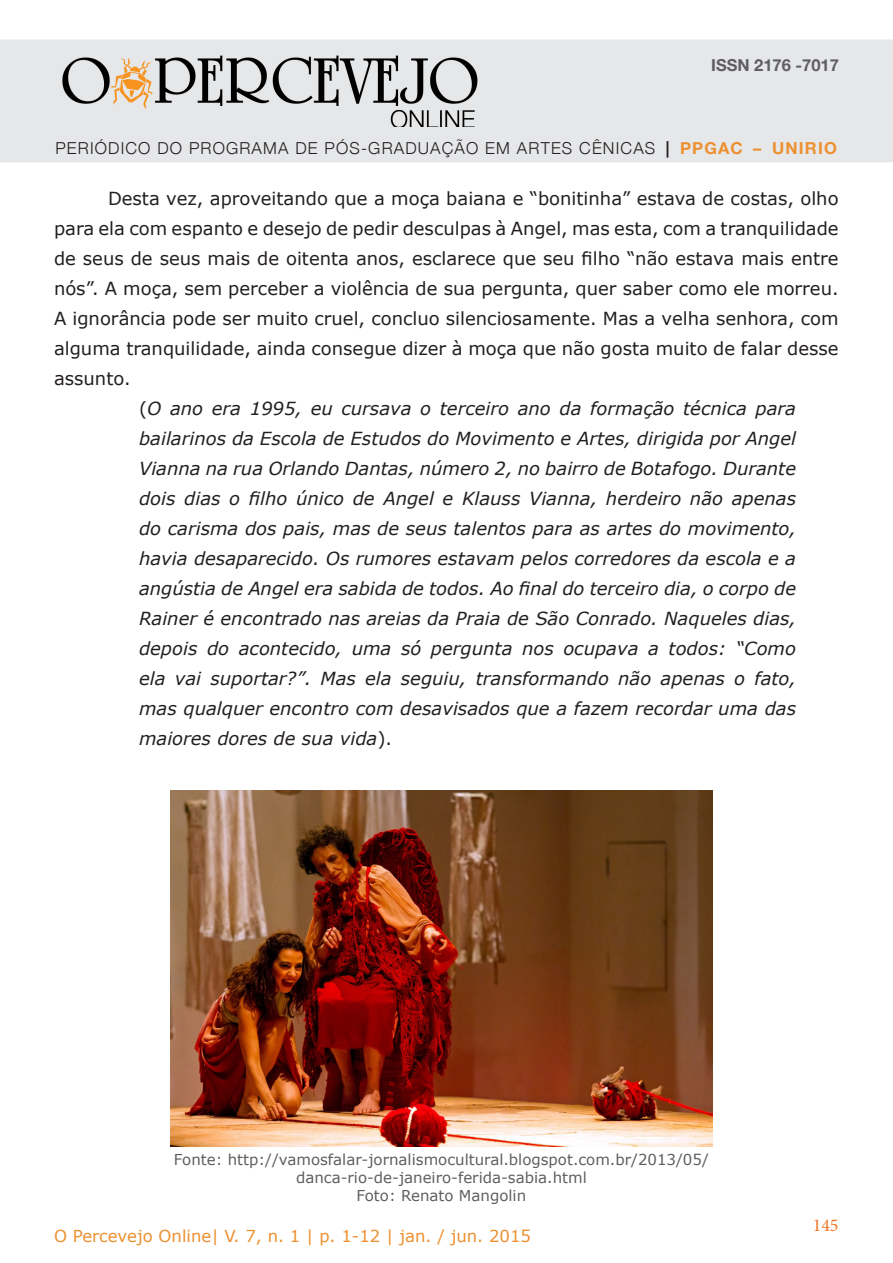
<style>
.page{position:relative;width:893px;height:1263px;background:#fff}
.page>*{position:absolute;margin:0;border:0;box-sizing:border-box;transform-origin:0 0}
.t1{font:italic 18px/30px "Verdana";color:#231f20;text-align:justify}
.t2{font:18px/30px "Verdana";color:#231f20;text-align:justify}
.t3{font:18px "Minion Pro";color:#f47521}
.t4{font:300 16.5px "Helvetica Neue";letter-spacing:.07em;color:#231f20}
.t5{font:16.5px "Verdana";color:#ed9030}
.t6{font:700 16.5px "Helvetica Neue";color:#5f5f62}
.t7{font:15px/18px "Verdana";color:#5f5f62;text-align:center}
.s1{font-weight:700}
.s2{font-weight:700;color:#ed9030}
.s3{font-style:normal}
</style>
<div class="page">
<div style="left:0;top:40px;width:893px;height:122px;background:#e6e7e9"></div>
<img style="left:62px;top:55px;width:416px;height:71px">
<img style="left:170px;top:791px;width:543px;height:355px">
<p class="t6" style="left:711px;top:50px;width:129px">ISSN 2176 -7017</p>
<p class="t4" style="left:55px;top:135px;width:783px">PERIÓDICO DO PROGRAMA DE PÓS-GRADUAÇÃO EM ARTES CÊNICAS <span class="s1">|</span> <span class="s2">PPGAC – UNIRIO</span></p>
<p class="t2" style="left:54px;top:183px;width:786px;text-indent:54px">Desta vez, aproveitando que a moça baiana e “bonitinha” estava de costas, olho para ela com espanto e desejo de pedir desculpas à Angel, mas esta, com a tranquilidade de seus de seus mais de oitenta anos, esclarece que seu filho “não estava mais entre nós”. A moça, sem perceber a violência de sua pergunta, quer saber como ele morreu.<br>A ignorância pode ser muito cruel, concluo silenciosamente. Mas a velha senhora, com alguma tranquilidade, ainda consegue dizer à moça que não gosta muito de falar desse assunto.</p>
<p class="t1" style="left:139px;top:393px;width:659px"><span class="s3">(</span>O ano era 1995, eu cursava o terceiro ano da formação técnica para bailarinos da Escola de Estudos do Movimento e Artes, dirigida por Angel Vianna na rua Orlando Dantas, número 2, no bairro de Botafogo. Durante dois dias o filho único de Angel e Klauss Vianna, herdeiro não apenas do carisma dos pais, mas de seus talentos para as artes do movimento, havia desaparecido. Os rumores estavam pelos corredores da escola e a angústia de Angel era sabida de todos. Ao final do terceiro dia, o corpo de Rainer é encontrado nas areias da Praia de São Conrado. Naqueles dias, depois do acontecido, uma só pergunta nos ocupava a todos: “Como ela vai suportar?”. Mas ela seguiu, transformando não apenas o fato, mas qualquer encontro com desavisados que a fazem recordar uma das maiores dores de sua vida<span class="s3">).</span></p>
<p class="t7" style="left:174px;top:1150px;width:536px">Fonte: http://vamosfalar-jornalismocultural.blogspot.com.br/2013/05/ danca-rio-de-janeiro-ferida-sabia.html</p>
<p class="t7" style="left:357px;top:1186px;width:171px">Foto: Renato Mangolin</p>
<p class="t5" style="left:54px;top:1224px;width:479px">O Percevejo Online| V. 7, n. 1 | p. 1-12 | jan. / jun. 2015</p>
<p class="t3" style="left:813px;top:1213px;width:27px">145</p>
</div>
